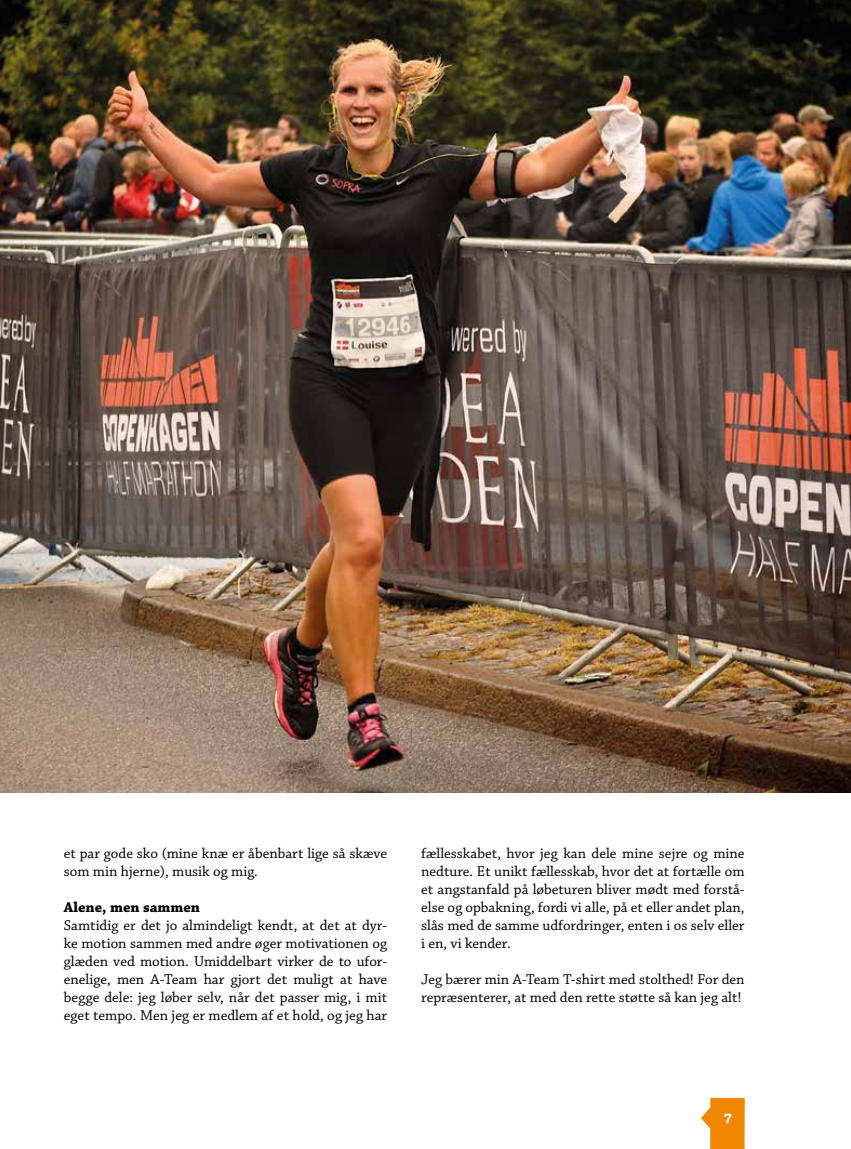
<style>
.page{position:relative;width:851px;height:1149px;background:#fff}
.page>*{position:absolute;margin:0;border:0;box-sizing:border-box;transform-origin:0 0}
.t1{font:15px/18px "Chaparral Pro";color:#000}
.t2{font:700 15px "Chaparral Pro";color:#000}
.t3{font:700 14.55px "Chaparral Pro";color:#fff}
</style>
<div class="page">
<svg style="left:701px;top:1098px;width:43px;height:50px"></svg>
<img style="left:0;top:0;width:850px;height:792px">
<p class="t1" style="left:64px;top:844px;width:325px">et par gode sko (mine knæ er åbenbart lige så skæve som min hjerne), musik og mig.</p>
<p class="t2" style="left:64px;top:898px;width:138px">Alene, men sammen</p>
<p class="t1" style="left:64px;top:916px;width:325px;text-align:justify">Samtidig er det jo almindeligt kendt, at det at dyr&shy;ke motion sammen med andre øger motivationen og glæden ved motion. Umiddelbart virker de to ufor&shy;enelige, men A-Team har gjort det muligt at have begge dele: jeg løber selv, når det passer mig, i mit eget tempo. Men jeg er medlem af et hold, og jeg har</p>
<p class="t1" style="left:421px;top:844px;width:325px;text-align:justify">fællesskabet, hvor jeg kan dele mine sejre og mine nedture. Et unikt fællesskab, hvor det at fortælle om et angstanfald på løbeturen bliver mødt med forstå&shy;else og opbakning, fordi vi alle, på et eller andet plan, slås med de samme udfordringer, enten i os selv eller i en, vi kender.</p>
<p class="t1" style="left:421px;top:970px;width:325px">Jeg bærer min A-Team T-shirt med stolthed! For den repræsenterer, at med den rette støtte så kan jeg alt!</p>
<p class="t3" style="left:723px;top:1109px;width:10px">7</p>
</div>
